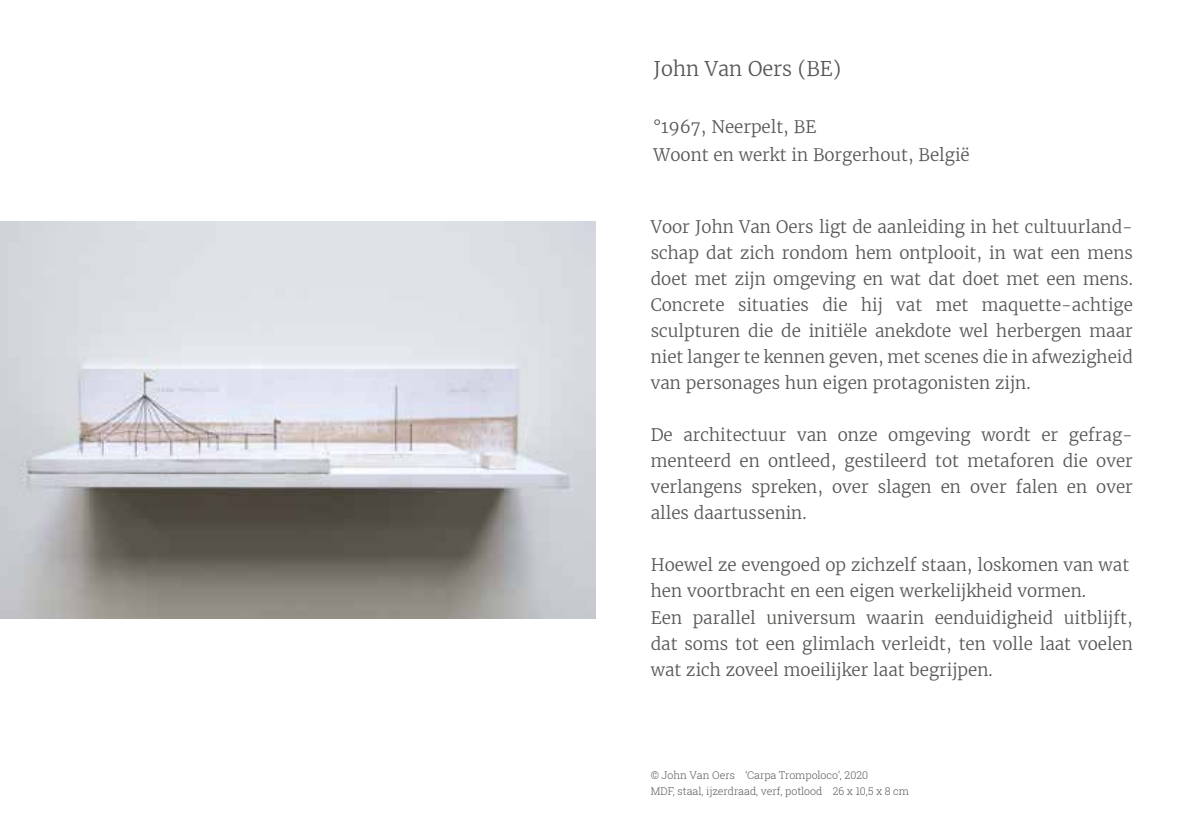
<style>
.page{position:relative;width:1191px;height:840px;background:#fff}
.page>*{position:absolute;margin:0;border:0;box-sizing:border-box;transform-origin:0 0}
.t1{font:300 20px "Merriweather";color:#575756}
.t2{font:300 17px/26px "Merriweather";color:#575756}
.t3{font:300 10.6px/16px "Roboto Slab";color:#575756}
</style>
<div class="page">
<img style="left:0;top:221px;width:595px;height:397px">
<p class="t1" style="left:653px;top:56px;width:189px">John Van Oers (BE)</p>
<p class="t2" style="left:653px;top:112px;width:317px;line-height:28px">°1967, Neerpelt, BE<br>Woont en werkt in Borgerhout, België</p>
<p class="t2" style="left:651px;top:213px;width:483px;text-align:justify">Voor John Van Oers ligt de aanleiding in het cultuurland&shy;schap dat zich rondom hem ontplooit, in wat een mens doet met zijn omgeving en wat dat doet met een mens.<br>Concrete situaties die hij vat met maquette-achtige sculpturen die de initiële anekdote wel herbergen maar niet langer te kennen geven, met scenes die in afwezigheid van personages hun eigen protagonisten zijn.</p>
<p class="t2" style="left:651px;top:421px;width:483px;text-align:justify">De architectuur van onze omgeving wordt er gefrag&shy;menteerd en ontleed, gestileerd tot metaforen die over verlangens spreken, over slagen en over falen en over alles daartussenin.</p>
<p class="t2" style="left:651px;top:551px;width:483px">Hoewel ze evengoed op zichzelf staan, loskomen van wat hen voortbracht en een eigen werkelijkheid vormen.<br>Een parallel universum waarin eenduidigheid uitblijft, dat soms tot een glimlach verleidt, ten volle laat voelen wat zich zoveel moeilijker laat begrijpen.</p>
<p class="t3" style="left:651px;top:766px;width:260px">© John Van Oers ‘Carpa Trompoloco’, 2020<br>MDF, staal, ijzerdraad, verf, potlood 26 x 10,5 x 8 cm</p>
</div>
